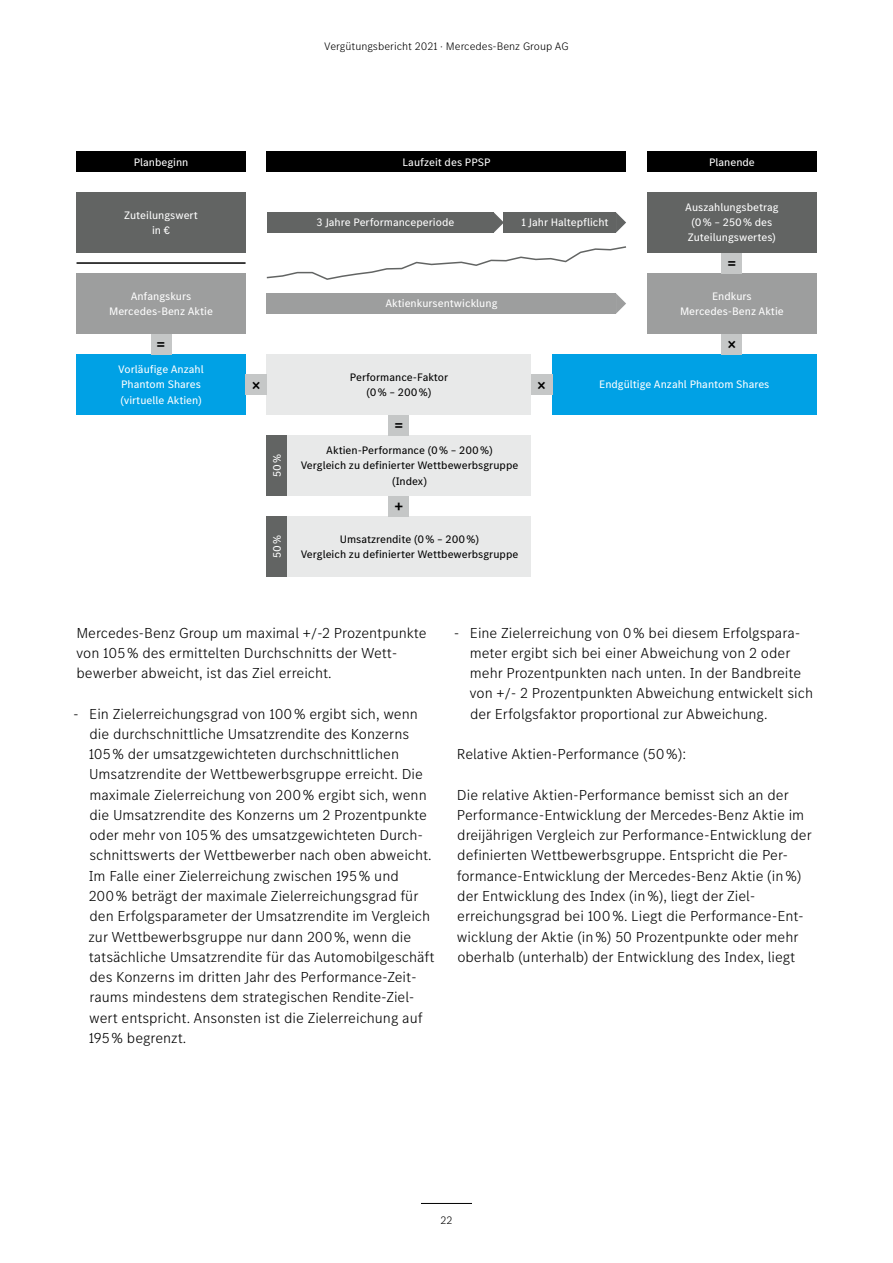
<style>
.page{position:relative;width:893px;height:1263px;background:#fff}
.page>*{position:absolute;margin:0;border:0;box-sizing:border-box;transform-origin:0 0}
.t1{font:300 15px/20.2px "MB Corpo S Text";color:#000}
.t2{font:700 15px "MB Corpo S Text";color:#000}
.t3{font:11.25px/15.1px "MB Corpo S Text";color:#fff;text-align:center}
.t4{font:11.25px/15.1px "MB Corpo S Text";color:#000;text-align:center}
.t5{font:300 11.25px "MB Corpo S Text";color:#000}
</style>
<div class="page">
<hr style="left:421px;top:1203px;width:51px;height:1px;background:#000">
<div style="left:77px;top:152px;width:169px;height:20px;background:#000"></div>
<div style="left:647px;top:152px;width:169px;height:20px;background:#000"></div>
<div style="left:647px;top:192px;width:169px;height:61px;background:#626463"></div>
<div style="left:647px;top:273px;width:169px;height:61px;background:#9d9e9e"></div>
<div style="left:77px;top:192px;width:169px;height:61px;background:#626463"></div>
<div style="left:77px;top:273px;width:169px;height:61px;background:#9d9e9e"></div>
<div style="left:77px;top:354px;width:169px;height:61px;background:#00a1e5"></div>
<div style="left:267px;top:354px;width:264px;height:61px;background:#e8e9e9"></div>
<div style="left:267px;top:435px;width:264px;height:61px;background:#e8e9e9"></div>
<div style="left:267px;top:516px;width:264px;height:61px;background:#e8e9e9"></div>
<div style="left:552px;top:354px;width:264px;height:61px;background:#00a1e5"></div>
<div style="left:267px;top:152px;width:359px;height:20px;background:#000"></div>
<div style="left:246px;top:374px;width:21px;height:21px;background:#c5c7c7"></div>
<div style="left:389px;top:415px;width:20px;height:20px;background:#c5c7c7"></div>
<div style="left:267px;top:435px;width:20px;height:61px;background:#626463"></div>
<div style="left:267px;top:516px;width:20px;height:61px;background:#626463"></div>
<div style="left:389px;top:496px;width:20px;height:20px;background:#c5c7c7"></div>
<div style="left:531px;top:374px;width:21px;height:21px;background:#c5c7c7"></div>
<div style="left:722px;top:334px;width:20px;height:20px;background:#c5c7c7"></div>
<div style="left:722px;top:253px;width:20px;height:20px;background:#c5c7c7"></div>
<div style="left:151px;top:334px;width:20px;height:20px;background:#c5c7c7"></div>
<div style="left:267px;top:212px;width:227px;height:21px;background:#626463"></div>
<svg style="left:494px;top:212px;width:10px;height:21px"></svg>
<div style="left:267px;top:293px;width:349px;height:21px;background:#9d9e9e"></div>
<svg style="left:616px;top:293px;width:10px;height:21px"></svg>
<div style="left:504px;top:212px;width:112px;height:21px;background:#626463"></div>
<svg style="left:616px;top:212px;width:10px;height:21px"></svg>
<hr style="left:77px;top:262px;width:169px;height:2px;background:#000">
<svg style="left:266px;top:246px;width:361px;height:34px"></svg>
<p class="t5" style="left:324px;top:39px;width:246px">Vergütungsbericht 2021 · Mercedes-Benz Group AG</p>
<p class="t3" style="left:403px;top:154px;width:90px">Laufzeit des PPSP</p>
<p class="t3" style="left:134px;top:154px;width:56px">Planbeginn</p>
<p class="t3" style="left:709px;top:154px;width:47px">Planende</p>
<p class="t3" style="left:685px;top:199px;width:95px">Auszahlungsbetrag (0% – 250% des<br>Zuteilungswertes)</p>
<p class="t3" style="left:124px;top:207px;width:75px">Zuteilungswert in €</p>
<p class="t3" style="left:316px;top:214px;width:139px">3 Jahre Performanceperiode</p>
<p class="t3" style="left:521px;top:214px;width:89px">1 Jahr Haltepflicht</p>
<p class="t3" style="left:109px;top:288px;width:105px">Anfangskurs<br>Mercedes-Benz Aktie</p>
<p class="t2" style="left:157px;top:334px;width:10px">=</p>
<p class="t3" style="left:385px;top:295px;width:114px">Aktienkursentwicklung</p>
<p class="t3" style="left:118px;top:361px;width:87px;text-align:left">Vorläufige Anzahl<br>Phantom Shares (virtuelle Aktien)</p>
<p class="t4" style="left:350px;top:369px;width:100px">Performance-Faktor (0% – 200%)</p>
<p class="t2" style="left:252px;top:375px;width:10px">×</p>
<p class="t3" style="left:269px;top:477px;width:25px;rotate:-90deg">50 %</p>
<p class="t3" style="left:269px;top:558px;width:25px;rotate:-90deg">50 %</p>
<p class="t2" style="left:395px;top:415px;width:10px">=</p>
<p class="t4" style="left:301px;top:442px;width:219px">Aktien-Performance (0% – 200%)<br>Vergleich zu definierter Wettbewerbsgruppe (Index)</p>
<p class="t2" style="left:395px;top:496px;width:10px">+</p>
<p class="t4" style="left:301px;top:531px;width:219px">Umsatzrendite (0% – 200%)<br>Vergleich zu definierter Wettbewerbsgruppe</p>
<p class="t2" style="left:538px;top:375px;width:10px">×</p>
<p class="t2" style="left:728px;top:253px;width:10px">=</p>
<p class="t3" style="left:680px;top:288px;width:105px">Endkurs<br>Mercedes-Benz Aktie</p>
<p class="t2" style="left:728px;top:334px;width:10px">×</p>
<p class="t3" style="left:599px;top:376px;width:172px">Endgültige Anzahl Phantom Shares</p>
<p class="t1" style="left:76px;top:622px;width:352px">Mercedes-Benz Group um maximal +/-2 Prozentpunkte von 105% des ermittelten Durchschnitts der Wett&shy;bewerber abweicht, ist das Ziel erreicht.</p>
<p class="t1" style="left:88px;top:703px;width:347px;text-indent:-15px">- Ein Zielerreichungsgrad von 100% ergibt sich, wenn die durchschnittliche Umsatzrendite des Konzerns 105% der umsatzgewichteten durchschnittlichen Umsatzrendite der Wettbewerbsgruppe erreicht. Die maximale Zielerreichung von 200% ergibt sich, wenn die Umsatzrendite des Konzerns um 2 Prozentpunkte oder mehr von 105% des umsatzgewichteten Durch&shy;schnittswerts der Wettbewerber nach oben abweicht.<br>Im Falle einer Zielerreichung zwischen 195% und 200% beträgt der maximale Zielerreichungsgrad für den Erfolgsparameter der Umsatzrendite im Vergleich zur Wettbewerbsgruppe nur dann 200%, wenn die tatsächliche Umsatzrendite für das Automobilgeschäft des Konzerns im dritten Jahr des Performance-Zeit&shy;raums mindestens dem strategischen Rendite-Ziel&shy;wert entspricht. Ansonsten ist die Zielerreichung auf 195% begrenzt.</p>
<p class="t1" style="left:469px;top:622px;width:345px;text-indent:-16px">- Eine Zielerreichung von 0% bei diesem Erfolgspara&shy;meter ergibt sich bei einer Abweichung von 2 oder mehr Prozentpunkten nach unten. In der Bandbreite von +/- 2 Prozentpunkten Abweichung entwickelt sich der Erfolgsfaktor proportional zur Abweichung.</p>
<p class="t1" style="left:457px;top:743px;width:231px">Relative Aktien-Performance (50%):</p>
<p class="t1" style="left:457px;top:784px;width:357px">Die relative Aktien-Performance bemisst sich an der Performance-Entwicklung der Mercedes-Benz Aktie im dreijährigen Vergleich zur Performance-Entwicklung der definierten Wettbewerbsgruppe. Entspricht die Per&shy;formance-Entwicklung der Mercedes-Benz Aktie (in %) der Entwicklung des Index (in %), liegt der Ziel&shy;erreichungsgrad bei 100 %. Liegt die Performance-Ent&shy;wicklung der Aktie (in %) 50 Prozentpunkte oder mehr oberhalb (unterhalb) der Entwicklung des Index, liegt</p>
<p class="t5" style="left:441px;top:1212px;width:13px">22</p>
</div>
